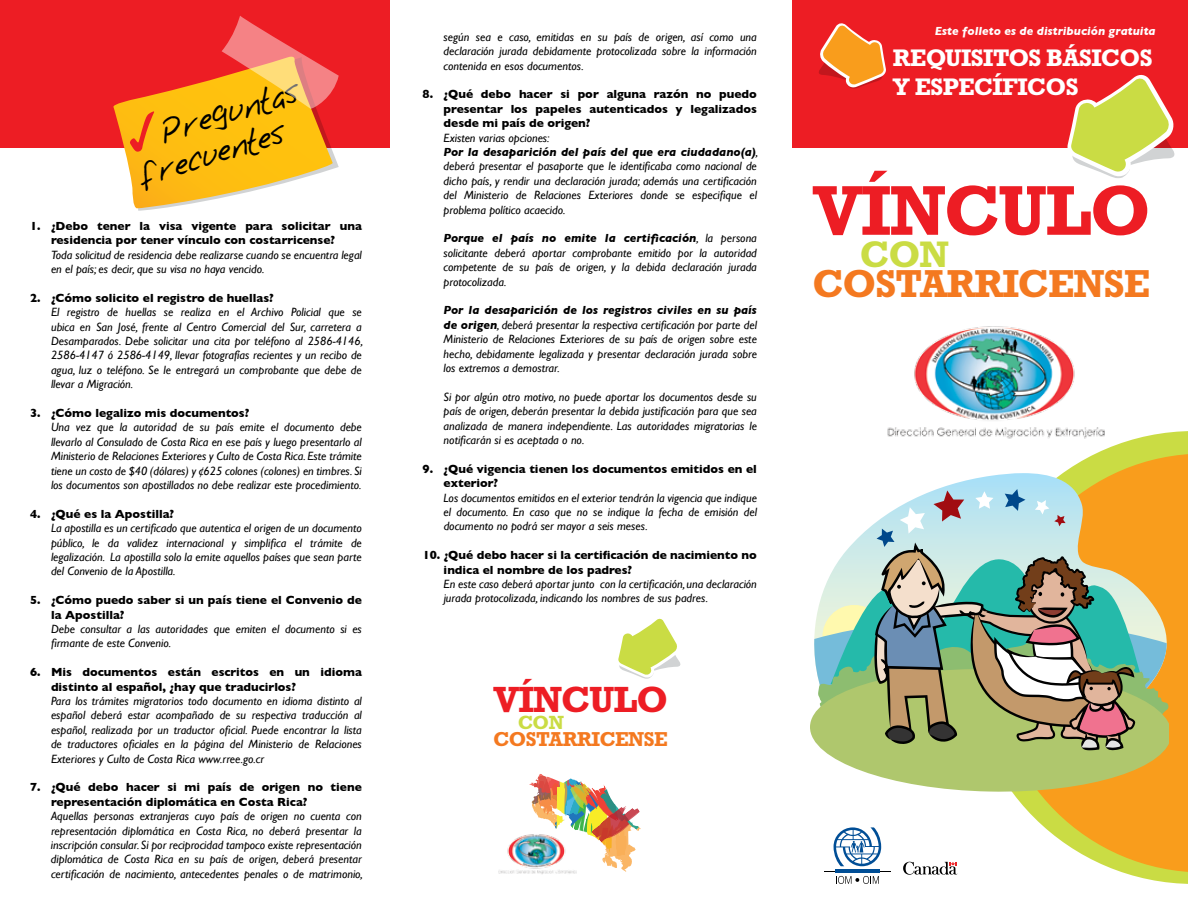
<style>
.page{position:relative;width:1188px;height:918px;background:#fff}
.page>*{position:absolute;margin:0;border:0;box-sizing:border-box;transform-origin:0 0}
.t1{font:700 71.55px "Rockwell Std";letter-spacing:-.025em;color:#ed1d24}
.t2{font:700 39.6px "Rockwell Std";letter-spacing:-.025em;color:#f47920}
.t3{font:700 37.5px "Rockwell Std";color:#cadc44}
.t4{font:700 36.9px "Rockwell Std";letter-spacing:-.025em;color:#ed1d24}
.t5{font:29.25px/35.2px "Notepad";color:#000}
.t6{font:700 24.3px/29.2px "Rockwell Std";letter-spacing:-.025em;color:#fff}
.t7{font:700 20.4px "Rockwell Std";letter-spacing:-.025em;color:#f47920}
.t8{font:700 19.35px "Rockwell Std";color:#cadc44}
.t9{font:italic 12px/14.4px "Gill Sans";color:#000;text-align:justify}
.t10{font:700 12px/14.4px "Gill Sans";color:#000}
.t11{font:italic 700 12px "Gill Sans";color:#fff}
.s1{color:#ed1d24}
.s2{font-weight:700}
</style>
<div class="page">
<svg style="left:1095px;top:431px;width:93px;height:453px;fill:#cadc44"></svg>
<svg style="left:1013px;top:454px;width:175px;height:418px;fill:#f99d1c"></svg>
<img style="left:529px;top:774px;width:112px;height:100px">
<div style="left:792px;top:0;width:396px;height:147px;background:#ed1d24"></div>
<div style="left:0;top:0;width:390px;height:147px;background:#ed1d24"></div>
<svg style="left:1068px;top:74px;width:108px;height:104px"></svg>
<svg style="left:819px;top:23px;width:67px;height:66px"></svg>
<svg style="left:112px;top:16px;width:227px;height:195px"></svg>
<hr style="left:824px;top:871px;width:67px;height:1px;background:#000">
<svg style="left:834px;top:827px;width:47px;height:39px"></svg>
<hr style="left:835px;top:870px;width:45px;height:3px;background:#004e96">
<svg style="left:836px;top:876px;width:43px;height:8px"></svg>
<svg style="left:903px;top:862px;width:54px;height:13px"></svg>
<svg style="left:816px;top:473px;width:372px;height:310px"></svg>
<svg style="left:810px;top:667px;width:358px;height:127px;fill:#afc76d"></svg>
<svg style="left:818px;top:489px;width:350px;height:264px;background:#a7b492"></svg>
<svg style="left:618px;top:618px;width:63px;height:61px"></svg>
<img style="left:498px;top:832px;width:78px;height:42px">
<img style="left:887px;top:326px;width:221px;height:119px">
<h3 class="t5" style="left:124px;top:129px;width:181px;rotate:-17deg"><span class="s1">✓</span>Preguntas frecuentes</h3>
<p class="t10" style="left:30px;top:219px;width:333px;text-align:center">1. ¿Debo tener la visa vigente para solicitar una residencia por tener vínculo con costarricense?</p>
<p class="t9" style="left:51px;top:247px;width:312px">Toda solicitud de residencia debe realizarse cuando se encuentra legal en el país; es decir, que su visa no haya vencido.</p>
<p class="t10" style="left:30px;top:291px;width:245px">2. ¿Cómo solicito el registro de huellas?</p>
<p class="t9" style="left:51px;top:305px;width:314px">El registro de huellas se realiza en el Archivo Policial que se ubica en San José, frente al Centro Comercial del Sur, carretera a Desamparados. Debe solicitar una cita por teléfono al 2586-4146, 2586-4147 ó 2586-4149, llevar fotografías recientes y un recibo de agua, luz o teléfono. Se le entregará un comprobante que debe de llevar a Migración.</p>
<p class="t10" style="left:30px;top:406px;width:221px">3. ¿Cómo legalizo mis documentos?</p>
<p class="t9" style="left:51px;top:420px;width:312px">Una vez que la autoridad de su país emite el documento debe llevarlo al Consulado de Costa Rica en ese país y luego presentarlo al Ministerio de Relaciones Exteriores y Culto de Costa Rica. Este trámite tiene un costo de $40 (dólares) y ¢625 colones (colones) en timbres. Si los documentos son apostillados no debe realizar este procedimiento.</p>
<p class="t10" style="left:30px;top:507px;width:146px">4. ¿Qué es la Apostilla?</p>
<p class="t9" style="left:51px;top:521px;width:312px">La apostilla es un certificado que autentica el origen de un documento público, le da validez internacional y simplifica el trámite de legalización. La apostilla solo la emite aquellos países que sean parte del Convenio de la Apostilla.</p>
<p class="t10" style="left:51px;top:593px;width:312px;text-indent:-21px">5. ¿Cómo puedo saber si un país tiene el Convenio de la Apostilla?</p>
<p class="t9" style="left:51px;top:622px;width:312px">Debe consultar a las autoridades que emiten el documento si es firmante de este Convenio.</p>
<p class="t10" style="left:51px;top:665px;width:312px;text-indent:-21px">6. Mis documentos están escritos en un idioma distinto al español, ¿hay que traducirlos?</p>
<p class="t9" style="left:51px;top:694px;width:312px">Para los trámites migratorios todo documento en idioma distinto al español deberá estar acompañado de su respectiva traducción al español, realizada por un traductor oficial. Puede encontrar la lista de traductores oficiales en la página del Ministerio de Relaciones Exteriores y Culto de Costa Rica www.rree.go.cr</p>
<p class="t10" style="left:51px;top:780px;width:312px;text-indent:-21px">7. ¿Qué debo hacer si mi país de origen no tiene representación diplomática en Costa Rica?</p>
<p class="t9" style="left:51px;top:809px;width:314px">Aquellas personas extranjeras cuyo país de origen no cuenta con representación diplomática en Costa Rica, no deberá presentar la inscripción consular. Si por reciprocidad tampoco existe representación diplomática de Costa Rica en su país de origen, deberá presentar certificación de nacimiento, antecedentes penales o de matrimonio,</p>
<p class="t9" style="left:444px;top:30px;width:315px">según sea e caso, emitidas en su país de origen, así como una declaración jurada debidamente protocolizada sobre la información contenida en esos documentos.</p>
<p class="t10" style="left:444px;top:87px;width:315px;text-align:justify;text-indent:-21px">8. ¿Qué debo hacer si por alguna razón no puedo presentar los papeles autenticados y legalizados desde mi país de origen?</p>
<p class="t9" style="left:444px;top:130px;width:316px;text-align:left">Existen varias opciones:<br><span class="s2">Por la desaparición del país del que era ciudadano(a)</span>, deberá presentar el pasaporte que le identificaba como nacional de dicho país, y rendir una declaración jurada; además una certificación del Ministerio de Relaciones Exteriores donde se especifique el problema político acaecido.</p>
<p class="t9" style="left:444px;top:231px;width:315px"><span class="s2">Porque el país no emite la certificación</span>, la persona solicitante deberá aportar comprobante emitido por la autoridad competente de su país de origen, y la debida declaración jurada protocolizada.</p>
<p class="t9" style="left:444px;top:303px;width:315px"><span class="s2">Por la desaparición de los registros civiles en su país de origen</span>, deberá presentar la respectiva certificación por parte del Ministerio de Relaciones Exteriores de su país de origen sobre este hecho, debidamente legalizada y presentar declaración jurada sobre los extremos a demostrar.</p>
<p class="t9" style="left:444px;top:390px;width:315px">Si por algún otro motivo, no puede aportar los documentos desde su país de origen, deberán presentar la debida justificación para que sea analizada de manera independiente. Las autoridades migratorias le notificarán si es aceptada o no.</p>
<p class="t10" style="left:444px;top:461px;width:315px;text-indent:-21px">9. ¿Qué vigencia tienen los documentos emitidos en el exterior?</p>
<p class="t9" style="left:444px;top:490px;width:315px">Los documentos emitidos en el exterior tendrán la vigencia que indique el documento. En caso que no se indique la fecha de emisión del documento no podrá ser mayor a seis meses.</p>
<p class="t10" style="left:444px;top:548px;width:315px;text-indent:-21px">10. ¿Qué debo hacer si la certificación de nacimiento no indica el nombre de los padres?</p>
<p class="t9" style="left:444px;top:577px;width:315px">En este caso deberá aportar junto con la certificación, una declaración jurada protocolizada, indicando los nombres de sus padres.</p>
<h3 class="t4" style="left:494px;top:678px;width:176px">VÍNCULO</h3>
<h3 class="t8" style="left:518px;top:711px;width:48px">CON</h3>
<h3 class="t7" style="left:494px;top:727px;width:176px">COSTARRICENSE</h3>
<p class="t11" style="left:935px;top:24px;width:222px">Este folleto es de distribución gratuita</p>
<h3 class="t6" style="left:893px;top:43px;width:261px">REQUISITOS BÁSICOS<br>Y ESPECÍFICOS</h3>
<h1 class="t1" style="left:813px;top:168px;width:340px">VÍNCULO</h1>
<h3 class="t3" style="left:860px;top:232px;width:91px">CON</h3>
<h2 class="t2" style="left:813px;top:260px;width:339px">COSTARRICENSE</h2>
</div>
